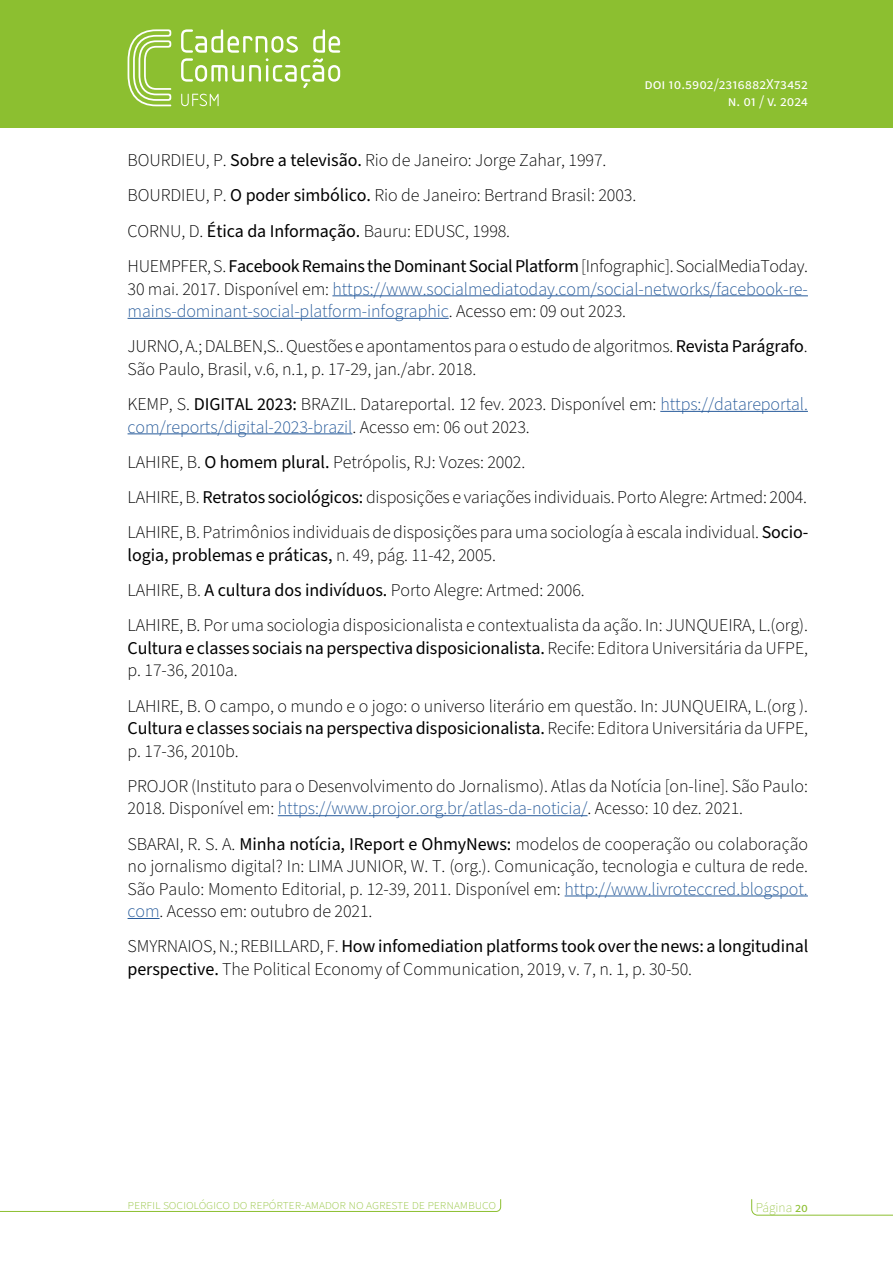
<style>
.page{position:relative;width:893px;height:1263px;background:#fff}
.page>*{position:absolute;margin:0;border:0;box-sizing:border-box;transform-origin:0 0}
.t1{font:300 18px/22.5px "Source Sans Pro";letter-spacing:-.005em;color:#000}
.t2{font:300 18px/22.5px "Source Sans Pro";letter-spacing:-.005em;color:#275b9b}
.t3{font:18px/22.5px "Source Sans Pro";letter-spacing:-.005em;color:#000}
.t4{font:15px/17.7px "Source Sans Pro";color:#fff;text-align:right}
.t5{font:200 13.5px "Source Sans Pro";letter-spacing:-.01em;color:#8cbf30}
.s1{font-weight:400}
.s2{color:#000}
.s3{color:#275b9b}
.s4{font-weight:300}
</style>
<div class="page">
<div style="left:0;top:0;width:893px;height:128px;background:#8cbf30"></div>
<svg style="left:751px;top:1199px;width:142px;height:16px"></svg>
<svg style="left:0;top:1199px;width:501px;height:13px"></svg>
<svg style="left:181px;top:29px;width:159px;height:59px"></svg>
<svg style="left:181px;top:94px;width:38px;height:12px"></svg>
<svg style="left:128px;top:29px;width:43px;height:77px"></svg>
<hr style="left:332px;top:295px;width:476px;height:1px;background:#275b9b">
<hr style="left:128px;top:318px;width:321px;height:1px;background:#275b9b">
<hr style="left:660px;top:411px;width:148px;height:1px;background:#275b9b">
<hr style="left:128px;top:433px;width:224px;height:1px;background:#275b9b">
<hr style="left:278px;top:815px;width:310px;height:1px;background:#275b9b">
<hr style="left:565px;top:895px;width:243px;height:1px;background:#275b9b">
<hr style="left:128px;top:918px;width:32px;height:1px;background:#275b9b">
<p class="t4" style="left:644px;top:75px;width:165px">doi 10.5902/2316882X73452 n. 01 / v. 2024</p>
<p class="t1" style="left:128px;top:143px;width:682px;line-height:35.2px">BOURDIEU, P. <span class="s1">Sobre a televisão.</span> Rio de Janeiro: Jorge Zahar, 1997.<br>BOURDIEU, P. <span class="s1">O poder simbólico.</span> Rio de Janeiro: Bertrand Brasil: 2003.<br>CORNU, D. <span class="s1">Ética da Informação.</span> Bauru: EDUSC, 1998.<br>HUEMPFER, S. <span class="s1">Facebook Remains the Dominant Social Platform</span> [Infographic]. SocialMediaToday.</p>
<p class="t2" style="left:128px;top:278px;width:682px"><span class="s2">30 mai. 2017. Disponível em:</span> https://www.socialmediatoday.com/social-networks/facebook-re&shy;mains-dominant-social-platform-infographic<span class="s2">. Acesso em: 09 out 2023.</span></p>
<p class="t1" style="left:128px;top:336px;width:682px">JURNO, A.; DALBEN,S.. Questões e apontamentos para o estudo de algoritmos. <span class="s1">Revista Parágrafo</span>.<br>São Paulo, Brasil, v.6, n.1, p. 17-29, jan./abr. 2018.</p>
<p class="t1" style="left:128px;top:393px;width:682px">KEMP, S. <span class="s1">DIGITAL 2023:</span> BRAZIL. Datareportal. 12 fev. 2023. Disponível em: <span class="s3">https://datareportal. com/reports/digital-2023-brazil</span>. Acesso em: 06 out 2023.</p>
<p class="t1" style="left:128px;top:445px;width:682px;line-height:35.2px">LAHIRE, B. <span class="s1">O homem plural.</span> Petrópolis, RJ: Vozes: 2002.<br>LAHIRE, B. <span class="s1">Retratos sociológicos:</span> disposições e variações individuais. Porto Alegre: Artmed: 2004.<br>LAHIRE, B. Patrimônios individuais de disposições para uma sociología à escala individual. <span class="s1">Socio-</span></p>
<p class="t1" style="left:128px;top:538px;width:682px;line-height:35.2px"><span class="s1">logia, problemas e práticas,</span> n. 49, pág. 11-42, 2005.<br>LAHIRE, B. <span class="s1">A cultura dos indivíduos.</span> Porto Alegre: Artmed: 2006.<br>LAHIRE, B. Por uma sociologia disposicionalista e contextualista da ação. In: JUNQUEIRA, L.(org).</p>
<p class="t3" style="left:128px;top:637px;width:682px">Cultura e classes sociais na perspectiva disposicionalista. <span class="s4">Recife: Editora Universitária da UFPE, p. 17-36, 2010a.</span></p>
<p class="t1" style="left:128px;top:695px;width:682px;text-align:justify">LAHIRE, B. O campo, o mundo e o jogo: o universo literário em questão. In: JUNQUEIRA, L.(org ).<br><span class="s1">Cultura e classes sociais na perspectiva disposicionalista.</span> Recife: Editora Universitária da UFPE, p. 17-36, 2010b.</p>
<p class="t1" style="left:128px;top:775px;width:682px">PROJOR (Instituto para o Desenvolvimento do Jornalismo). Atlas da Notícia [on-line]. São Paulo:<br>2018. Disponível em: <span class="s3">https://www.projor.org.br/atlas-da-noticia/</span>. Acesso: 10 dez. 2021.</p>
<p class="t1" style="left:128px;top:833px;width:682px;text-align:justify">SBARAI, R. S. A. <span class="s1">Minha notícia, IReport e OhmyNews:</span> modelos de cooperação ou colaboração no jornalismo digital? In: LIMA JUNIOR, W. T. (org.). Comunicação, tecnologia e cultura de rede.<br>São Paulo: Momento Editorial, p. 12-39, 2011. Disponível em: <span class="s3">http://www.livroteccred.blogspot. com</span>. Acesso em: outubro de 2021.</p>
<p class="t1" style="left:128px;top:936px;width:682px">SMYRNAIOS, N.; REBILLARD, F. <span class="s1">How infomediation platforms took over the news: a longitudinal perspective.</span> The Political Economy of Communication, 2019, v. 7, n. 1, p. 30-50.</p>
<p class="t5" style="left:128px;top:1196px;width:370px">perfil sociológico do repórter-amador no agreste de pernambuco</p>
<p class="t5" style="left:756px;top:1199px;width:53px">Página <span class="s1">20</span></p>
</div>
